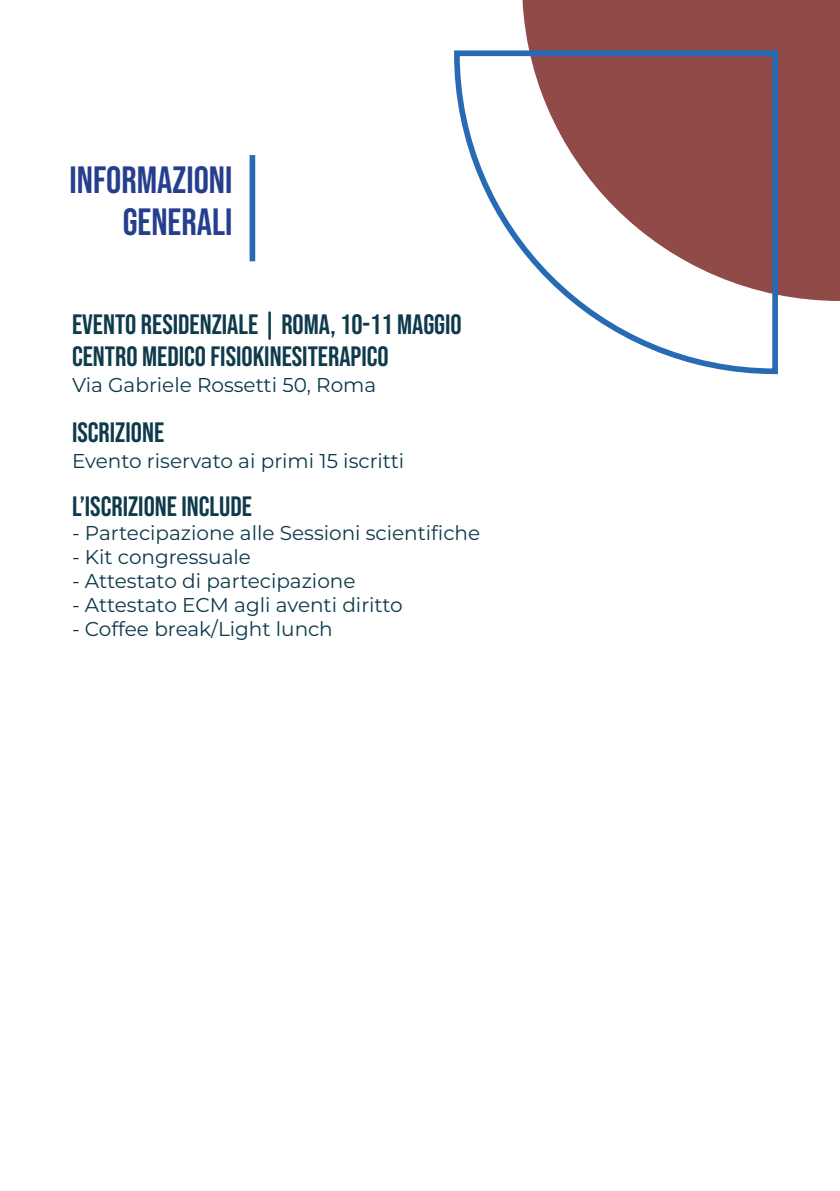
<style>
.page{position:relative;width:840px;height:1191px;background:#fff}
.page>*{position:absolute;margin:0;border:0;box-sizing:border-box;transform-origin:0 0}
.t1{font:38px "Bebas Neue";color:#253f8e}
.t2{font:28px "Bebas Neue";color:#0e3a4b}
.t3{font:20px "Montserrat";color:#0e3a4b}
</style>
<div class="page">
<div style="left:249px;top:155px;width:6px;height:106px;background:#286bb4"></div>
<div style="left:522px;top:0;width:317px;height:301px;background:#904a48"></div>
<svg style="left:454px;top:48px;width:326px;height:327px"></svg>
<p class="t1" style="left:69px;top:158px;width:164px">INFORMAZIONI</p>
<p class="t1" style="left:123px;top:200px;width:111px">GENERALI</p>
<p class="t2" style="left:72px;top:308px;width:391px">EVENTO RESIDENZIALE | ROMA, 10-11 MAGGIO</p>
<p class="t2" style="left:72px;top:340px;width:318px">CENTRO MEDICO FISIOKINESITERAPICO</p>
<p class="t3" style="left:72px;top:371px;width:305px">Via Gabriele Rossetti 50, Roma</p>
<p class="t2" style="left:72px;top:416px;width:94px">ISCRIZIONE</p>
<p class="t3" style="left:72px;top:447px;width:333px">Evento riservato ai primi 15 iscritti</p>
<p class="t2" style="left:72px;top:490px;width:181px">L’ISCRIZIONE INCLUDE</p>
<p class="t3" style="left:72px;top:519px;width:409px">- Partecipazione alle Sessioni scientifiche</p>
<p class="t3" style="left:72px;top:543px;width:180px">- Kit congressuale</p>
<p class="t3" style="left:72px;top:567px;width:285px">- Attestato di partecipazione</p>
<p class="t3" style="left:72px;top:591px;width:332px">- Attestato ECM agli aventi diritto</p>
<p class="t3" style="left:72px;top:615px;width:262px">- Coffee break/Light lunch</p>
</div>
